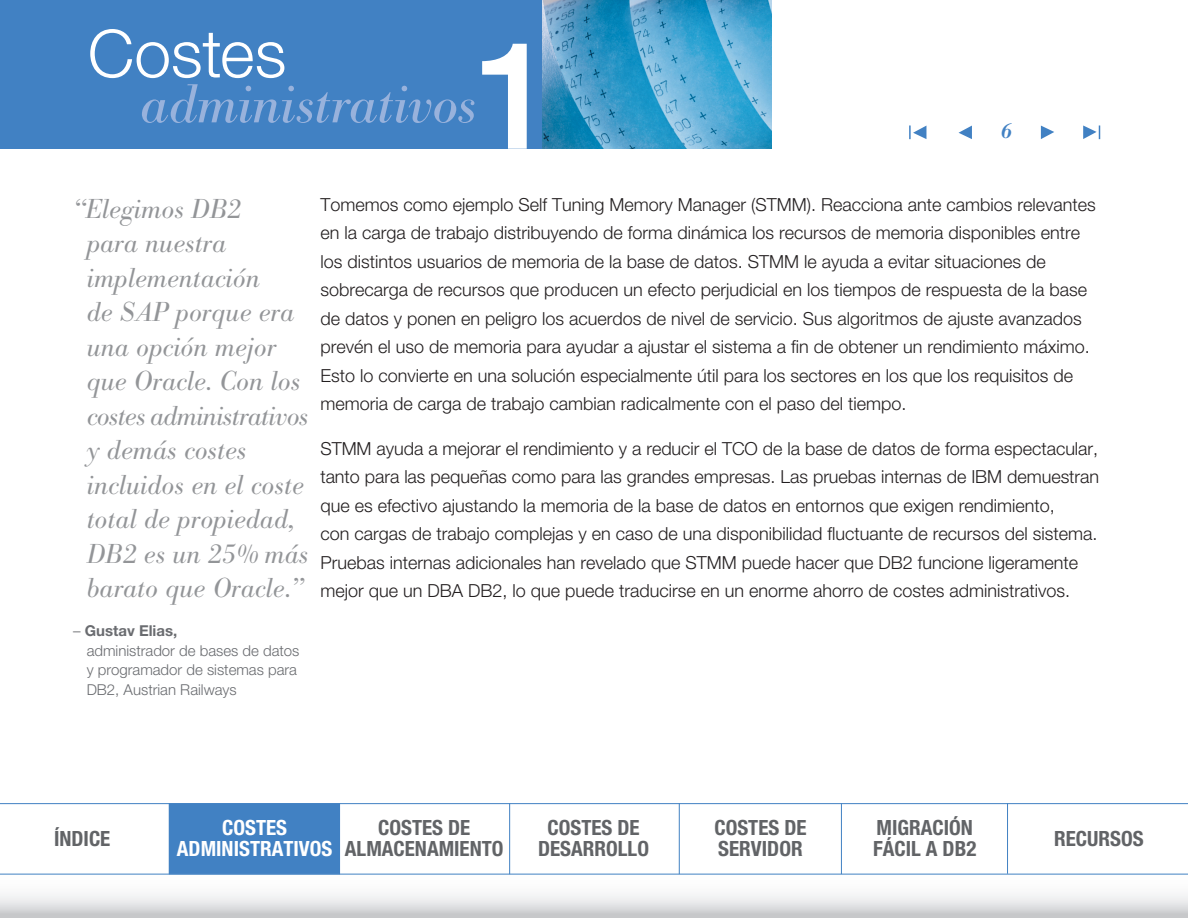
<style>
.page{position:relative;width:1188px;height:918px;background:#fff}
.page>*{position:absolute;margin:0;border:0;box-sizing:border-box;transform-origin:0 0}
.t1{font:500 150px "Helvetica Neue LT Pro";color:#fff}
.t2{font:300 66px "Helvetica Neue LT Pro";color:#fff}
.t3{font:italic 54px "Bodoni BE";color:#98b2dc}
.t4{font:italic 300 27px/34.5px "Bodoni BE";color:#939598}
.t5{font:700 condensed 21px/21px "Helvetica Neue LT Pro";color:#626467;text-align:center}
.t6{font:700 condensed 21px/21px "Helvetica Neue LT Pro";color:#fff;text-align:center}
.t7{font:italic 500 21px "Bodoni BE";color:#4181c3}
.t8{font:300 18px/28.5px "Helvetica Neue LT Pro";color:#231f20}
.t9{font:300 15px/19.5px "Helvetica Neue LT Pro";color:#6a6c70}
.s1{font-weight:700}
</style>
<div class="page">
<svg style="left:1041px;top:126px;width:13px;height:13px"></svg>
<svg style="left:959px;top:126px;width:13px;height:13px"></svg>
<svg style="left:909px;top:125px;width:17px;height:14px"></svg>
<svg style="left:1083px;top:125px;width:17px;height:14px"></svg>
<svg style="left:0;top:804px;width:1188px;height:114px"></svg>
<hr style="left:0;top:803px;width:1188px;height:1px;background:#4181c3">
<hr style="left:0;top:874px;width:1188px;height:1px;background:#4181c3">
<hr style="left:1007px;top:803px;width:1px;height:71px;background:#4181c3">
<hr style="left:841px;top:803px;width:1px;height:71px;background:#4181c3">
<hr style="left:679px;top:803px;width:1px;height:71px;background:#4181c3">
<hr style="left:509px;top:803px;width:1px;height:71px;background:#4181c3">
<div style="left:0;top:0;width:542px;height:148px;background:#4181c3"></div>
<img style="left:542px;top:0;width:229px;height:148px">
<div style="left:169px;top:803px;width:171px;height:71px;background:#4181c3"></div>
<h2 class="t2" style="left:88px;top:13px;width:200px">Costes</h2>
<h3 class="t3" style="left:140px;top:73px;width:338px">administrativos</h3>
<h1 class="t1" style="left:474px;top:5px;width:85px">1</h1>
<p class="t7" style="left:1001px;top:119px;width:12px">6</p>
<h3 class="t4" style="left:87px;top:192px;width:223px;text-indent:-14px">“Elegimos DB2<br>para nuestra implementación<br>de SAP porque era una opción mejor que Oracle. Con los costes administrativos y demás costes incluidos en el coste total de propiedad,<br>DB2 es un 25% más barato que Oracle.”</h3>
<p class="t9" style="left:87px;top:621px;width:214px;text-indent:-14px">– <span class="s1">Gustav Elias,<br></span>administrador de bases de datos y programador de sistemas para<br>DB2, Austrian Railways</p>
<p class="t8" style="left:320px;top:190px;width:777px">Tomemos como ejemplo Self Tuning Memory Manager (STMM). Reacciona ante cambios relevantes en la carga de trabajo distribuyendo de forma dinámica los recursos de memoria disponibles entre los distintos usuarios de memoria de la base de datos. STMM le ayuda a evitar situaciones de sobrecarga de recursos que producen un efecto perjudicial en los tiempos de respuesta de la base de datos y ponen en peligro los acuerdos de nivel de servicio. Sus algoritmos de ajuste avanzados prevén el uso de memoria para ayudar a ajustar el sistema a fin de obtener un rendimiento máximo.<br>Esto lo convierte en una solución especialmente útil para los sectores en los que los requisitos de memoria de carga de trabajo cambian radicalmente con el paso del tiempo.</p>
<p class="t8" style="left:320px;top:434px;width:780px">STMM ayuda a mejorar el rendimiento y a reducir el TCO de la base de datos de forma espectacular, tanto para las pequeñas como para las grandes empresas. Las pruebas internas de IBM demuestran que es efectivo ajustando la memoria de la base de datos en entornos que exigen rendimiento,<br>con cargas de trabajo complejas y en caso de una disponibilidad fluctuante de recursos del sistema.<br>Pruebas internas adicionales han revelado que STMM puede hacer que DB2 funcione ligeramente mejor que un DBA DB2, lo que puede traducirse en un enorme ahorro de costes administrativos.</p>
<p class="t5" style="left:54px;top:828px;width:58px">ÍNDICE</p>
<p class="t5" style="left:538px;top:817px;width:112px">COSTES DE<br>DESARROLLO</p>
<p class="t5" style="left:714px;top:817px;width:94px;text-align:left">COSTES DE<br>SERVIDOR</p>
<p class="t5" style="left:873px;top:817px;width:105px;text-align:left">MIGRACIÓN<br>FÁCIL A DB2</p>
<p class="t5" style="left:345px;top:817px;width:160px">COSTES DE<br>ALMACENAMIENTO</p>
<p class="t5" style="left:1054px;top:829px;width:91px">RECURSOS</p>
<p class="t6" style="left:177px;top:817px;width:157px">COSTES<br>ADMINISTRATIVOS</p>
</div>
